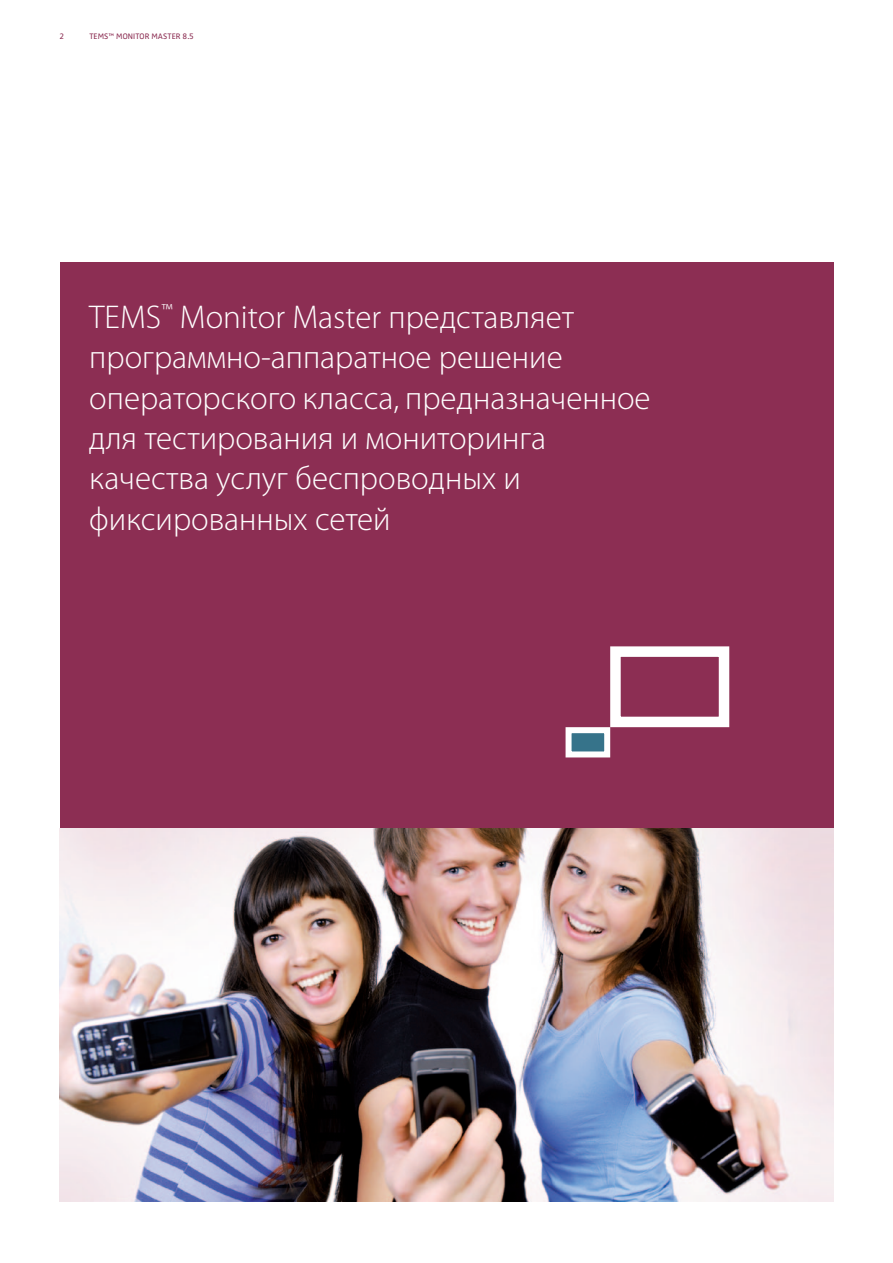
<style>
.page{position:relative;width:893px;height:1263px;background:#fff}
.page>*{position:absolute;margin:0;border:0;box-sizing:border-box;transform-origin:0 0}
._4_Lead{font:300 33px/40.3px "Myriad Pro";color:#fff}
._6_Running_Head{font:8.25px "Ascom Zwo";letter-spacing:.01em;color:#8c2e53}
._6_Footnote_Identifi{font:8.25px "Ascom Zwo";color:#8c2e53}
</style>
<div class="page">
<div style="left:60px;top:263px;width:773px;height:938px;background:#8c2e53"></div>
<img style="left:60px;top:828px;width:773px;height:373px">
<div style="left:610px;top:646px;width:119px;height:81px;border:10px solid #fff"></div>
<div style="left:566px;top:727px;width:44px;height:30px;background:#36738a;border:6px solid #fff"></div>
<p class="_6_Footnote_Identifi" style="left:60px;top:32px;width:6px">2</p>
<p class="_6_Running_Head" style="left:89px;top:32px;width:106px">TEMS™ MONITOR MASTER 8.5</p>
<p class="_4_Lead" style="left:89px;top:297px;width:563px">TEMS<sup>™</sup> Monitor Master представляет программно-аппаратное решение операторского класса, предназначенное для тестирования и мониторинга качества услуг беспроводных и фиксированных сетей</p>
</div>
